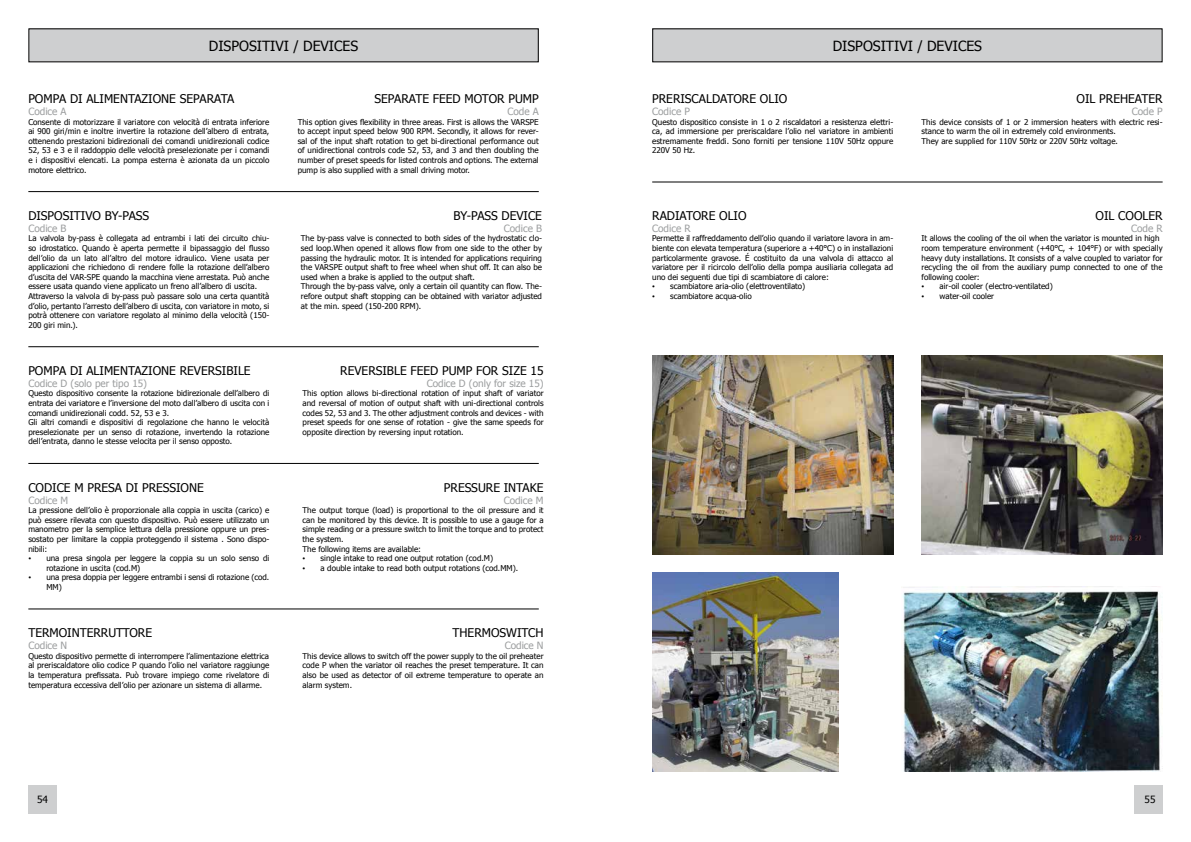
<style>
.page{position:relative;width:1191px;height:842px;background:#fff}
.page>*{position:absolute;margin:0;border:0;box-sizing:border-box;transform-origin:0 0}
.t1{font:14px "Tahoma";color:#000}
.t2{font:12px "Tahoma";color:#000}
.t3{font:10px "Tahoma";color:#9c9e9f}
.t4{font:10px "Tahoma";color:#000}
.t5{font:8px/9.6px "Tahoma";color:#000;text-align:justify}
.s1{font-family:"Times New Roman"}
</style>
<div class="page">
<div style="left:28px;top:785px;width:29px;height:29px;background:#cecfd0"></div>
<div style="left:1134px;top:785px;width:28px;height:29px;background:#cecfd0"></div>
<div style="left:29px;top:29px;width:509px;height:33px;background:#cecfd0"></div>
<div style="left:652px;top:29px;width:510px;height:33px;background:#cecfd0"></div>
<img style="left:921px;top:356px;width:241px;height:198px">
<img style="left:652px;top:573px;width:186px;height:198px">
<img style="left:652px;top:356px;width:241px;height:198px">
<img style="left:902px;top:587px;width:260px;height:184px">
<hr style="left:28px;top:191px;width:511px;height:1px;background:#000">
<hr style="left:28px;top:347px;width:511px;height:1px;background:#000">
<hr style="left:28px;top:463px;width:511px;height:1px;background:#000">
<hr style="left:28px;top:609px;width:511px;height:1px;background:#000">
<hr style="left:652px;top:182px;width:510px;height:1px;background:#000">
<h1 class="t1" style="left:209px;top:36px;width:151px">DISPOSITIVI / DEVICES</h1>
<h1 class="t1" style="left:832px;top:36px;width:151px">DISPOSITIVI / DEVICES</h1>
<h2 class="t2" style="left:28px;top:91px;width:207px">POMPA DI ALIMENTAZIONE SEPARATA</h2>
<p class="t3" style="left:28px;top:105px;width:40px">Codice A</p>
<p class="t5" style="left:28px;top:117px;width:242px">Consente di motorizzare il variatore con velocità di entrata inferiore ai 900 giri/min e inoltre invertire la rotazione dell’albero di entrata, ottenendo prestazioni bidirezionali dei comandi unidirezionali codice 52, 53 e 3 e il raddoppio delle velocità preselezionate per i comandi e i dispositivi elencati. La pompa esterna è azionata da un piccolo motore elettrico.</p>
<h2 class="t2" style="left:28px;top:207px;width:122px">DISPOSITIVO BY-PASS</h2>
<p class="t3" style="left:28px;top:221px;width:40px">Codice B</p>
<p class="t5" style="left:28px;top:233px;width:242px;text-align:left">La valvola by-pass è collegata ad entrambi i lati dei circuito chiu&shy;so idrostatico. Quando è aperta permette il bipassaggio del flusso dell’olio da un lato all’altro del motore idraulico. Viene usata per applicazioni che richiedono di rendere folle la rotazione dell’albero d’uscita del VAR-SPE quando la macchina viene arrestata. Può anche essere usata quando viene applicato un freno all’albero di uscita.<br>Attraverso la valvola di by-pass può passare solo una certa quantità d’olio, pertanto l’arresto dell’albero di uscita, con variatore in moto, si potrà ottenere con variatore regolato al minimo della velocità (150- 200 giri min.).</p>
<h2 class="t2" style="left:28px;top:362px;width:224px">POMPA DI ALIMENTAZIONE REVERSIBILE</h2>
<p class="t3" style="left:28px;top:376px;width:120px">Codice D (solo per tipo 15)</p>
<p class="t5" style="left:28px;top:388px;width:242px;text-align:left">Questo dispositivo consente la rotazione bidirezionale dell’albero di entrata dei variatore e l’inversione del moto dall’albero di uscita con i comandi unidirezionali codd. 52, 53 e 3.<br>Gli altri comandi e dispositivi di regolazione che hanno le velocità preselezionate per un senso di rotazione, invertendo la rotazione dell’entrata, danno le stesse velocita per il senso opposto.</p>
<h2 class="t2" style="left:28px;top:479px;width:177px">CODICE M PRESA DI PRESSIONE</h2>
<p class="t3" style="left:28px;top:493px;width:41px">Codice M</p>
<p class="t5" style="left:28px;top:505px;width:242px">La pressione dell’olio è proporzionale alla coppia in uscita (carico) e può essere rilevata con questo dispositivo. Può essere utilizzato un manometro per la semplice lettura della pressione oppure un pres&shy;sostato per limitare la coppia proteggendo il sistema . Sono dispo&shy;nibili:</p>
<p class="t5" style="left:46px;top:553px;width:224px;text-indent:-18px"><span class="s1">•</span> una presa singola per leggere la coppia su un solo senso di rotazione in uscita (cod.M)</p>
<p class="t5" style="left:46px;top:572px;width:224px;text-indent:-18px"><span class="s1">•</span> una presa doppia per leggere entrambi i sensi di rotazione (cod.<br>MM)</p>
<h2 class="t2" style="left:28px;top:625px;width:125px">TERMOINTERRUTTORE</h2>
<p class="t3" style="left:28px;top:639px;width:40px">Codice N</p>
<p class="t5" style="left:28px;top:651px;width:242px">Questo dispositivo permette di interrompere l’alimentazione elettrica al preriscaldatore olio codice P quando l’olio nel variatore raggiunge la temperatura prefissata. Può trovare impiego come rivelatore di temperatura eccessiva dell’olio per azionare un sistema di allarme.</p>
<h2 class="t2" style="left:374px;top:91px;width:166px">SEPARATE FEED MOTOR PUMP</h2>
<p class="t3" style="left:507px;top:105px;width:33px">Code A</p>
<p class="t5" style="left:298px;top:117px;width:242px">This option gives flexibility in three areas. First is allows the VARSPE to accept input speed below 900 RPM. Secondly, it allows for rever&shy;sal of the input shaft rotation to get bi-directional performance out of unidirectional controls code 52, 53, and 3 and then doubling the number of preset speeds for listed controls and options. The external pump is also supplied with a small driving motor.</p>
<h2 class="t2" style="left:453px;top:207px;width:90px">BY-PASS DEVICE</h2>
<p class="t3" style="left:504px;top:221px;width:40px">Codice B</p>
<p class="t5" style="left:301px;top:233px;width:242px;text-align:left">The by-pass valve is connected to both sides of the hydrostatic clo&shy;sed loop.When opened it allows flow from one side to the other by passing the hydraulic motor. It is intended for applications requiring the VARSPE output shaft to free wheel when shut off. It can also be used when a brake is applied to the output shaft.<br>Through the by-pass valve, only a certain oil quantity can flow. The&shy;refore output shaft stopping can be obtained with variator adjusted at the min. speed (150-200 RPM).</p>
<h2 class="t2" style="left:340px;top:362px;width:205px">REVERSIBLE FEED PUMP FOR SIZE 15</h2>
<p class="t3" style="left:427px;top:376px;width:118px">Codice D (only for size 15)</p>
<p class="t5" style="left:302px;top:388px;width:242px">This option allows bi-directional rotation of input shaft of variator and reversal of motion of output shaft with uni-directional controls codes 52, 53 and 3. The other adjustment controls and devices - with preset speeds for one sense of rotation - give the same speeds for opposite direction by reversing input rotation.</p>
<h2 class="t2" style="left:444px;top:479px;width:101px">PRESSURE INTAKE</h2>
<p class="t3" style="left:503px;top:493px;width:41px">Codice M</p>
<p class="t5" style="left:302px;top:505px;width:242px;text-align:left">The output torque (load) is proportional to the oil pressure and it can be monitored by this device. It is possible to use a gauge for a simple reading or a pressure switch to limit the torque and to protect the system.<br>The following items are available:</p>
<p class="t5" style="left:302px;top:553px;width:192px"><span class="s1">•</span> single intake to read one output rotation (cod.M)</p>
<p class="t5" style="left:302px;top:563px;width:217px"><span class="s1">•</span> a double intake to read both output rotations (cod.MM).</p>
<h2 class="t2" style="left:452px;top:625px;width:93px">THERMOSWITCH</h2>
<p class="t3" style="left:505px;top:639px;width:40px">Codice N</p>
<p class="t5" style="left:302px;top:651px;width:242px">This device allows to switch off the power supply to the oil preheater code P when the variator oil reaches the preset temperature. It can also be used as detector of oil extreme temperature to operate an alarm system.</p>
<h2 class="t2" style="left:652px;top:91px;width:137px">PRERISCALDATORE OLIO</h2>
<p class="t3" style="left:652px;top:105px;width:39px">Codice P</p>
<p class="t5" style="left:652px;top:117px;width:242px">Questo dispositico consiste in 1 o 2 riscaldatori a resistenza elettri&shy;ca, ad immersione per preriscaldare l’olio nel variatore in ambienti estremamente freddi. Sono forniti per tensione 110V 50Hz oppure 220V 50 Hz.</p>
<h2 class="t2" style="left:652px;top:207px;width:96px">RADIATORE OLIO</h2>
<p class="t3" style="left:652px;top:221px;width:40px">Codice R</p>
<p class="t5" style="left:652px;top:233px;width:242px">Permette il raffreddamento dell’olio quando il variatore lavora in am&shy;biente con elevata temperatura (superiore a +40°C) o in installazioni particolarmente gravose. É costituito da una valvola di attacco al variatore per il ricircolo dell’olio della pompa ausiliaria collegata ad uno dei seguenti due tipi di scambiatore di calore:</p>
<p class="t5" style="left:652px;top:281px;width:155px"><span class="s1">•</span> scambiatore aria-olio (elettroventilato)</p>
<p class="t5" style="left:652px;top:291px;width:101px"><span class="s1">•</span> scambiatore acqua-olio</p>
<h2 class="t2" style="left:1076px;top:91px;width:88px">OIL PREHEATER</h2>
<p class="t3" style="left:1131px;top:105px;width:32px">Code P</p>
<p class="t5" style="left:921px;top:117px;width:242px;text-align:left">This device consists of 1 or 2 immersion heaters with electric resi&shy;stance to warm the oil in extremely cold environments.<br>They are supplied for 110V 50Hz or 220V 50Hz voltage.</p>
<h2 class="t2" style="left:1095px;top:207px;width:69px">OIL COOLER</h2>
<p class="t3" style="left:1131px;top:221px;width:33px">Code R</p>
<p class="t5" style="left:921px;top:233px;width:242px;text-align:left">It allows the cooling of the oil when the variator is mounted in high room temperature environment (+40°C, + 104°F) or with specially heavy duty installations. It consists of a valve coupled to variator for recycling the oil from the auxiliary pump connected to one of the following cooler:</p>
<p class="t5" style="left:921px;top:281px;width:133px"><span class="s1">•</span> air-oil cooler (electro-ventilated)</p>
<p class="t5" style="left:921px;top:291px;width:74px"><span class="s1">•</span> water-oil cooler</p>
<p class="t4" style="left:37px;top:793px;width:12px">54</p>
<p class="t4" style="left:1144px;top:793px;width:12px">55</p>
</div>
